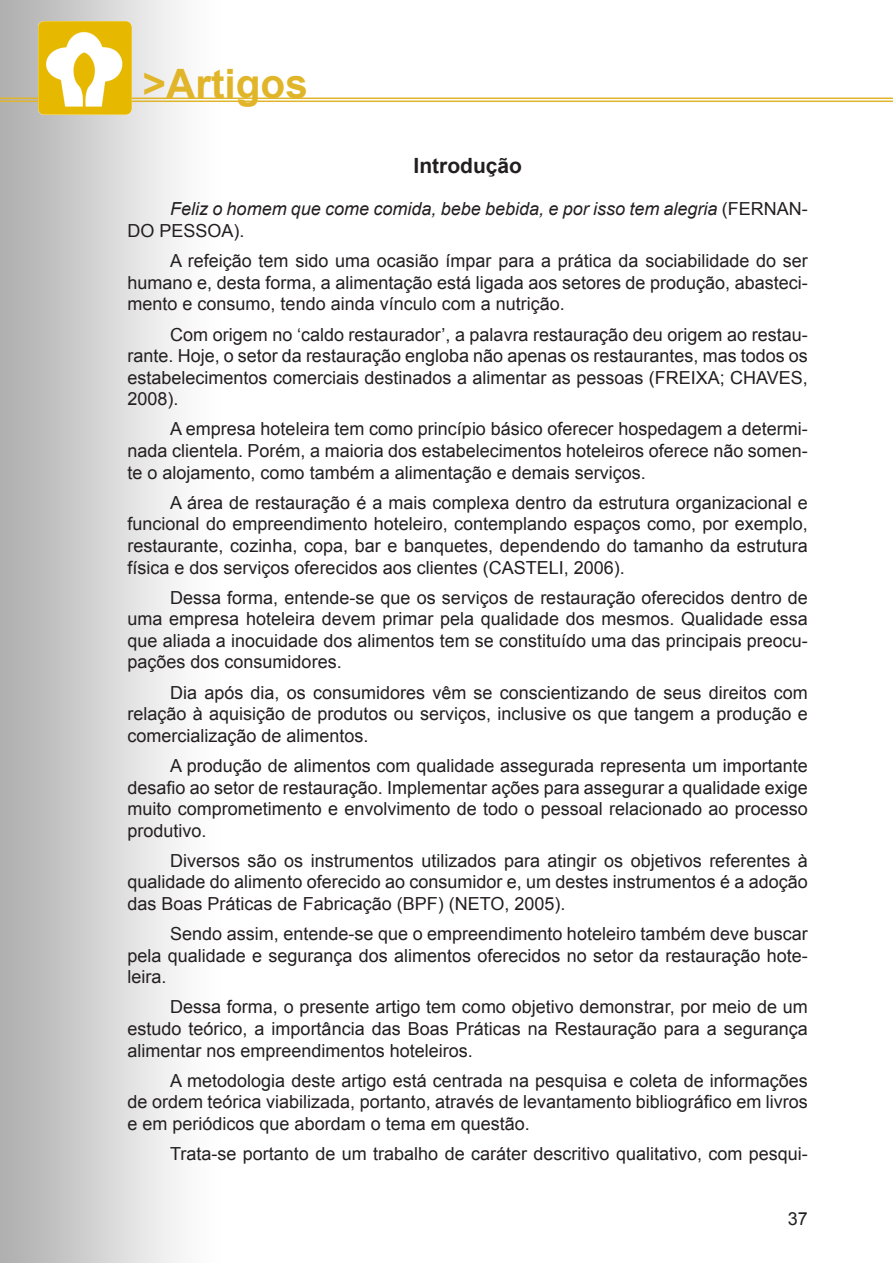
<style>
.page{position:relative;width:893px;height:1263px;background:#fff}
.page>*{position:absolute;margin:0;border:0;box-sizing:border-box;transform-origin:0 0}
.t1{font:700 40.5px "Arial";color:#e1b529}
.Meio-Subtitulo{font:700 21px "Arial";color:#231f20}
.Corpo-texto{font:18px/21.6px "Arial";color:#231f20;text-align:justify}
.Corpo-texto-2{font:italic 18px/21.6px "Arial";color:#231f20}
.s1{font-style:normal}
</style>
<div class="page">
<hr style="left:0;top:98px;width:893px;height:1px;background:#e1b529">
<hr style="left:0;top:101px;width:893px;height:1px;background:#e1b529">
<img style="left:38px;top:21px;width:94px;height:94px">
<h1 class="t1" style="left:142px;top:56px;width:167px">&gt;Artigos</h1>
<p class="Meio-Subtitulo" style="left:413px;top:151px;width:110px">Introdução</p>
<p class="Corpo-texto-2" style="left:128px;top:199px;width:682px;text-indent:43px">Feliz o homem que come comida, bebe bebida, e por isso tem alegria <span class="s1">(FERNAN-<br>DO PESSOA).</span></p>
<p class="Corpo-texto" style="left:128px;top:250px;width:682px;text-indent:43px">A refeição tem sido uma ocasião ímpar para a prática da sociabilidade do ser humano e, desta forma, a alimentação está ligada aos setores de produção, abasteci&shy;mento e consumo, tendo ainda vínculo com a nutrição.</p>
<p class="Corpo-texto" style="left:128px;top:324px;width:682px;text-indent:43px">Com origem no ‘caldo restaurador’, a palavra restauração deu origem ao restau&shy;rante. Hoje, o setor da restauração engloba não apenas os restaurantes, mas todos os estabelecimentos comerciais destinados a alimentar as pessoas (FREIXA; CHAVES, 2008).</p>
<p class="Corpo-texto" style="left:128px;top:418px;width:682px;text-indent:43px">A empresa hoteleira tem como princípio básico oferecer hospedagem a determi&shy;nada clientela. Porém, a maioria dos estabelecimentos hoteleiros oferece não somen&shy;te o alojamento, como também a alimentação e demais serviços.</p>
<p class="Corpo-texto" style="left:128px;top:492px;width:682px;text-indent:43px">A área de restauração é a mais complexa dentro da estrutura organizacional e funcional do empreendimento hoteleiro, contemplando espaços como, por exemplo, restaurante, cozinha, copa, bar e banquetes, dependendo do tamanho da estrutura física e dos serviços oferecidos aos clientes (CASTELI, 2006).</p>
<p class="Corpo-texto" style="left:128px;top:587px;width:682px;text-indent:43px">Dessa forma, entende-se que os serviços de restauração oferecidos dentro de uma empresa hoteleira devem primar pela qualidade dos mesmos. Qualidade essa que aliada a inocuidade dos alimentos tem se constituído uma das principais preocu&shy;pações dos consumidores.</p>
<p class="Corpo-texto" style="left:128px;top:682px;width:682px;text-indent:43px">Dia após dia, os consumidores vêm se conscientizando de seus direitos com relação à aquisição de produtos ou serviços, inclusive os que tangem a produção e comercialização de alimentos.</p>
<p class="Corpo-texto" style="left:128px;top:755px;width:682px;text-indent:43px">A produção de alimentos com qualidade assegurada representa um importante desafio ao setor de restauração. Implementar ações para assegurar a qualidade exige muito comprometimento e envolvimento de todo o pessoal relacionado ao processo produtivo.</p>
<p class="Corpo-texto" style="left:128px;top:850px;width:682px;text-indent:43px">Diversos são os instrumentos utilizados para atingir os objetivos referentes à qualidade do alimento oferecido ao consumidor e, um destes instrumentos é a adoção das Boas Práticas de Fabricação (BPF) (NETO, 2005).</p>
<p class="Corpo-texto" style="left:128px;top:923px;width:682px;text-indent:43px">Sendo assim, entende-se que o empreendimento hoteleiro também deve buscar pela qualidade e segurança dos alimentos oferecidos no setor da restauração hote&shy;leira.</p>
<p class="Corpo-texto" style="left:128px;top:996px;width:682px;text-indent:43px">Dessa forma, o presente artigo tem como objetivo demonstrar, por meio de um estudo teórico, a importância das Boas Práticas na Restauração para a segurança alimentar nos empreendimentos hoteleiros.</p>
<p class="Corpo-texto" style="left:128px;top:1070px;width:682px;text-indent:43px">A metodologia deste artigo está centrada na pesquisa e coleta de informações de ordem teórica viabilizada, portanto, através de levantamento bibliográfico em livros e em periódicos que abordam o tema em questão.</p>
<p class="Corpo-texto" style="left:170px;top:1143px;width:639px">Trata-se portanto de um trabalho de caráter descritivo qualitativo, com pesqui-</p>
<p class="Corpo-texto" style="left:788px;top:1208px;width:22px">37</p>
</div>
